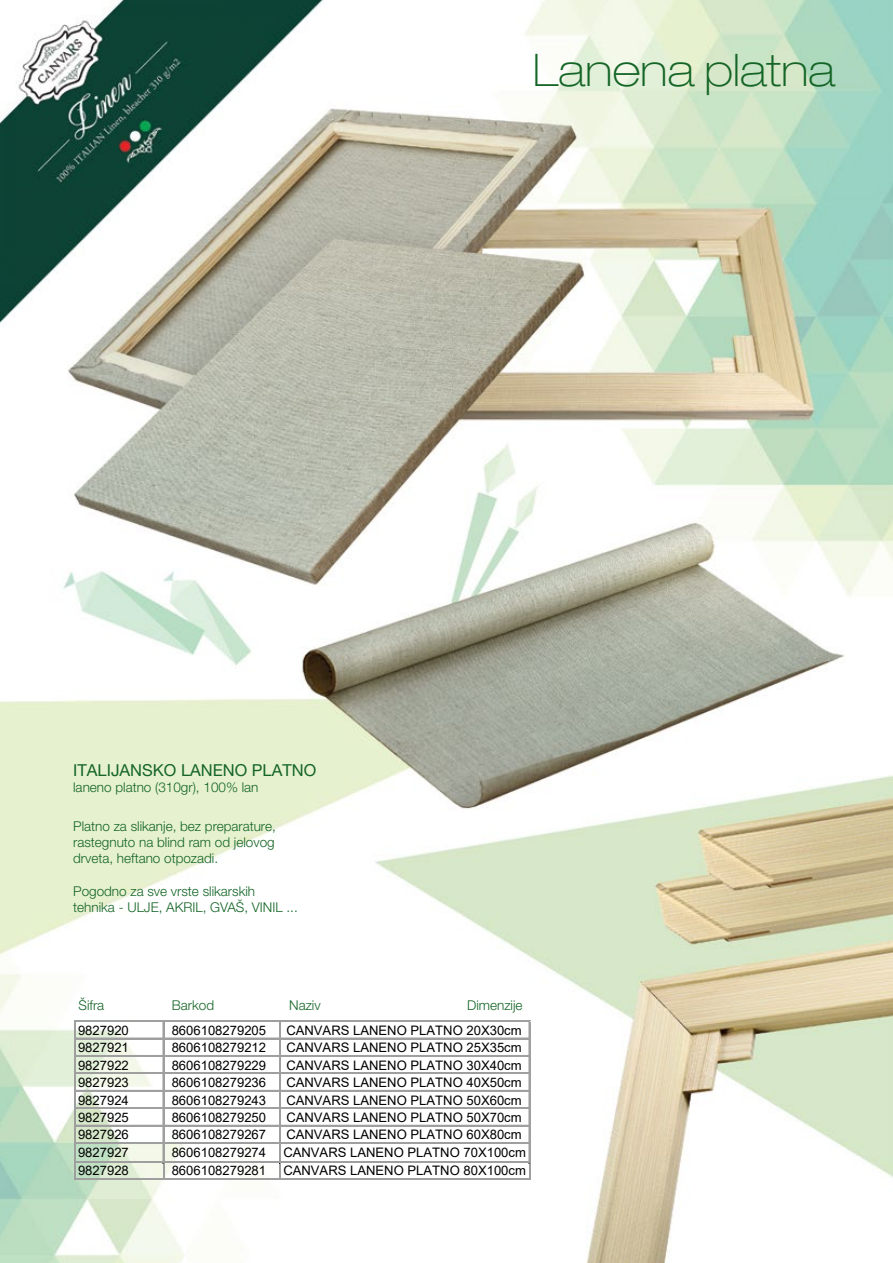
<style>
.page{position:relative;width:893px;height:1263px;background:#fff}
.page>*{position:absolute;margin:0;border:0;box-sizing:border-box;transform-origin:0 0}
.t1{font:100 expanded 45px "Helvetica Neue LT Pro";color:#146526}
.t2{font:16.5px "Helvetica Neue LT Pro";color:#146526}
.t3{font:300 13.5px/16.2px "Helvetica Neue LT Pro";color:#146526;text-align:justify}
.t4{font:13.05px "Arial";color:#010101}
</style>
<div class="page">
<img style="left:0;top:0;width:893px;height:1263px">
<hr style="left:163px;top:1020px;width:1px;height:160px;background:#a09f9f">
<hr style="left:279px;top:1022px;width:1px;height:139px;background:#a09f9f">
<hr style="left:280px;top:1022px;width:1px;height:158px;background:#a09f9f">
<hr style="left:529px;top:1022px;width:1px;height:158px;background:#a09f9f">
<hr style="left:74px;top:1020px;width:1px;height:143px;background:#010101">
<hr style="left:75px;top:1020px;width:1px;height:160px;background:#a09f9f">
<hr style="left:76px;top:1020px;width:454px;height:2px;background:#a09f9f">
<hr style="left:76px;top:1038px;width:454px;height:1px;background:#a09f9f">
<hr style="left:76px;top:1055px;width:454px;height:1px;background:#a09f9f">
<hr style="left:76px;top:1073px;width:454px;height:1px;background:#a09f9f">
<hr style="left:76px;top:1090px;width:454px;height:1px;background:#a09f9f">
<hr style="left:76px;top:1107px;width:454px;height:1px;background:#a09f9f">
<hr style="left:76px;top:1108px;width:454px;height:1px;background:#a09f9f">
<hr style="left:76px;top:1125px;width:454px;height:1px;background:#a09f9f">
<hr style="left:76px;top:1142px;width:454px;height:1px;background:#a09f9f">
<hr style="left:76px;top:1143px;width:454px;height:1px;background:#a09f9f">
<hr style="left:76px;top:1179px;width:454px;height:1px;background:#a09f9f">
<hr style="left:75px;top:1161px;width:455px;height:1px;background:#a09f9f">
<h1 class="t1" style="left:533px;top:43px;width:304px">Lanena platna</h1>
<p class="t2" style="left:73px;top:761px;width:245px">ITALIJANSKO LANENO PLATNO</p>
<p class="t3" style="left:73px;top:779px;width:187px">laneno platno (310gr), 100% lan</p>
<p class="t3" style="left:73px;top:818px;width:204px">Platno za slikanje, bez preparature, rastegnuto na blind ram od jelovog drveta, heftano otpozadi.</p>
<p class="t3" style="left:73px;top:882px;width:226px">Pogodno za sve vrste slikarskih tehnika - ULJE, AKRIL, GVAŠ, VINIL ...</p>
<p class="t3" style="left:79px;top:997px;width:27px">Šifra</p>
<p class="t3" style="left:172px;top:997px;width:44px">Barkod</p>
<p class="t3" style="left:289px;top:997px;width:33px">Naziv</p>
<p class="t3" style="left:467px;top:997px;width:57px">Dimenzije</p>
<p class="t4" style="left:78px;top:1021px;width:52px">9827920</p>
<p class="t4" style="left:172px;top:1021px;width:96px">8606108279205</p>
<p class="t4" style="left:286px;top:1021px;width:237px">CANVARS LANENO PLATNO 20X30cm</p>
<p class="t4" style="left:78px;top:1038px;width:52px">9827921</p>
<p class="t4" style="left:172px;top:1038px;width:96px">8606108279212</p>
<p class="t4" style="left:286px;top:1038px;width:237px">CANVARS LANENO PLATNO 25X35cm</p>
<p class="t4" style="left:78px;top:1056px;width:52px">9827922</p>
<p class="t4" style="left:172px;top:1056px;width:96px">8606108279229</p>
<p class="t4" style="left:286px;top:1056px;width:237px">CANVARS LANENO PLATNO 30X40cm</p>
<p class="t4" style="left:78px;top:1073px;width:52px">9827923</p>
<p class="t4" style="left:172px;top:1073px;width:96px">8606108279236</p>
<p class="t4" style="left:286px;top:1073px;width:237px">CANVARS LANENO PLATNO 40X50cm</p>
<p class="t4" style="left:78px;top:1091px;width:52px">9827924</p>
<p class="t4" style="left:172px;top:1091px;width:96px">8606108279243</p>
<p class="t4" style="left:286px;top:1091px;width:237px">CANVARS LANENO PLATNO 50X60cm</p>
<p class="t4" style="left:78px;top:1108px;width:52px">9827925</p>
<p class="t4" style="left:172px;top:1108px;width:96px">8606108279250</p>
<p class="t4" style="left:286px;top:1108px;width:237px">CANVARS LANENO PLATNO 50X70cm</p>
<p class="t4" style="left:78px;top:1126px;width:52px">9827926</p>
<p class="t4" style="left:172px;top:1126px;width:96px">8606108279267</p>
<p class="t4" style="left:286px;top:1126px;width:237px">CANVARS LANENO PLATNO 60X80cm</p>
<p class="t4" style="left:78px;top:1143px;width:52px">9827927</p>
<p class="t4" style="left:172px;top:1143px;width:96px">8606108279274</p>
<p class="t4" style="left:283px;top:1143px;width:244px">CANVARS LANENO PLATNO 70X100cm</p>
<p class="t4" style="left:78px;top:1161px;width:52px">9827928</p>
<p class="t4" style="left:172px;top:1161px;width:96px">8606108279281</p>
<p class="t4" style="left:283px;top:1161px;width:244px">CANVARS LANENO PLATNO 80X100cm</p>
</div>
